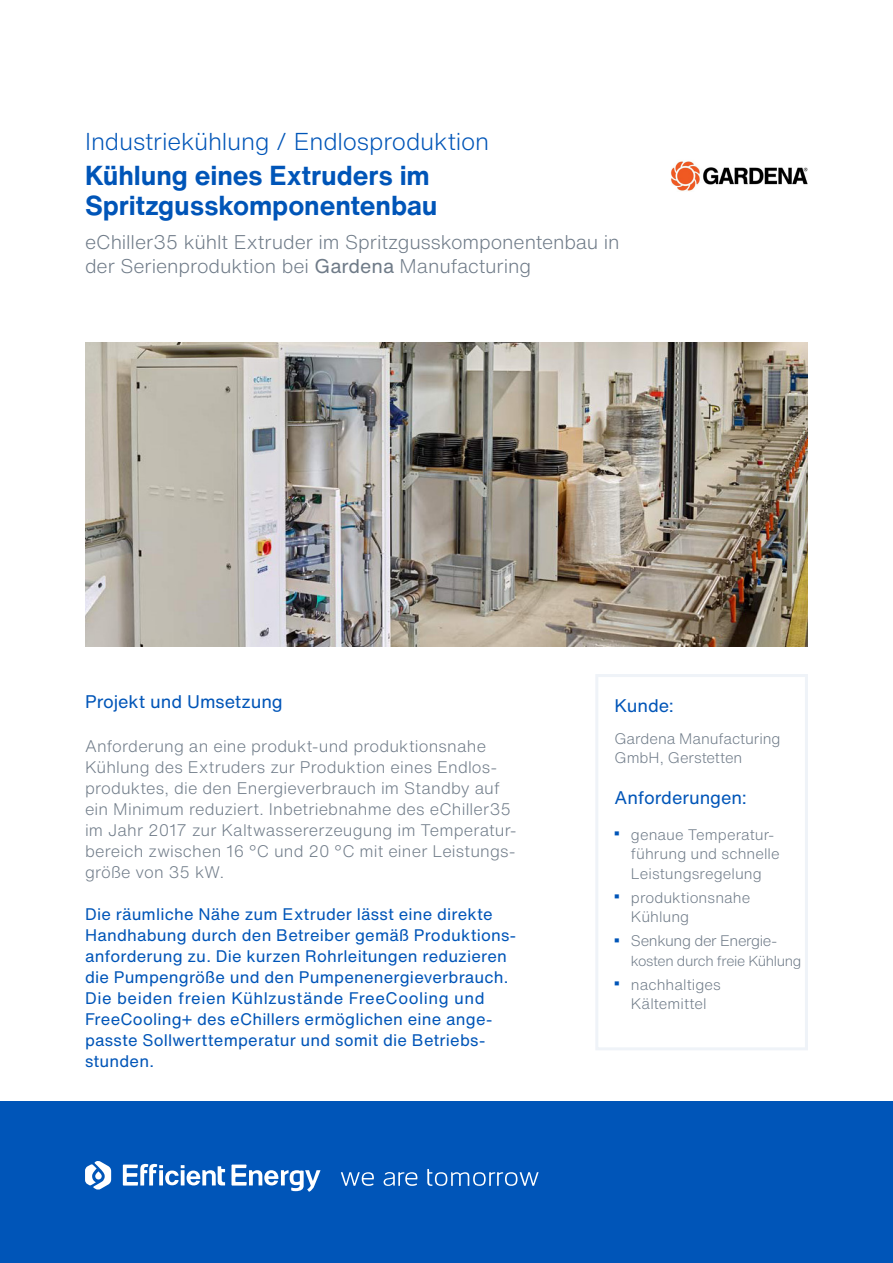
<style>
.page{position:relative;width:893px;height:1263px;background:#fff}
.page>*{position:absolute;margin:0;border:0;box-sizing:border-box;transform-origin:0 0}
.t1{font:700 27px/30px "Helvetica Now Text";letter-spacing:-.005em;color:#0055b8}
.t2{font:300 24px "Helvetica Now Text";letter-spacing:-.005em;color:#0055b8}
.t3{font:300 19.5px/24px "Helvetica Now Text";letter-spacing:-.005em;color:#6f7b88}
.t4{font:18px "Helvetica Now Text";letter-spacing:-.005em;color:#0055b8}
.t5{font:16.5px/21px "Helvetica Now Text";letter-spacing:.01em;color:#0055b8}
.t6{font:300 16.5px/21px "Helvetica Now Text";letter-spacing:.01em;color:#6f7b88}
.t7{font:300 15px/19.5px "Helvetica Now Text";color:#6f7b88}
.t8{font:300 15px "Helvetica Now Text";letter-spacing:-.025em;color:#6f7b88}
.t9{font:300 14.25px "Helvetica Now Text";letter-spacing:-.025em;color:#6f7b88}
.s1{font-weight:400}
</style>
<div class="page">
<img style="left:85px;top:342px;width:723px;height:304px">
<img style="left:671px;top:161px;width:137px;height:30px">
<div style="left:595px;top:674px;width:213px;height:376px;border:3px solid #eff3f8"></div>
<div style="left:0;top:1101px;width:893px;height:162px;background:#0055b8"></div>
<svg style="left:341px;top:1172px;width:33px;height:14px"></svg>
<svg style="left:427px;top:1169px;width:112px;height:17px"></svg>
<svg style="left:384px;top:1172px;width:34px;height:14px"></svg>
<svg style="left:123px;top:1164px;width:102px;height:21px"></svg>
<svg style="left:232px;top:1164px;width:88px;height:28px"></svg>
<svg style="left:85px;top:1161px;width:26px;height:29px"></svg>
<h2 class="t2" style="left:85px;top:123px;width:406px">Industriekühlung / Endlosproduktion</h2>
<h1 class="t1" style="left:85px;top:159px;width:354px">Kühlung eines Extruders im<br>Spritzgusskomponentenbau</h1>
<p class="t3" style="left:85px;top:229px;width:536px">eChiller35 kühlt Extruder im Spritzgusskomponentenbau in der Serienproduktion bei <span class="s1">Gardena</span> Manufacturing</p>
<p class="t4" style="left:85px;top:688px;width:199px">Projekt und Umsetzung</p>
<p class="t6" style="left:85px;top:735px;width:433px">Anforderung an eine produkt-und produktionsnahe Kühlung des Extruders zur Produktion eines Endlos&shy;produktes, die den Energieverbrauch im Standby auf ein Minimum reduziert. Inbetriebnahme des eChiller35 im Jahr 2017 zur Kaltwassererzeugung im Temperatur&shy;bereich zwischen 16 °C und 20 °C mit einer Leistungs&shy;größe von 35 kW.</p>
<p class="t5" style="left:85px;top:903px;width:433px">Die räumliche Nähe zum Extruder lässt eine direkte Handhabung durch den Betreiber gemäß Produktions&shy;anforderung zu. Die kurzen Rohrleitungen reduzieren die Pumpengröße und den Pumpenenergieverbrauch.<br>Die beiden freien Kühlzustände FreeCooling und FreeCooling+ des eChillers ermöglichen eine ange&shy;passte Sollwerttemperatur und somit die Betriebs&shy;stunden.</p>
<p class="t4" style="left:614px;top:692px;width:61px">Kunde:</p>
<p class="t7" style="left:614px;top:728px;width:168px">Gardena Manufacturing<br>GmbH, Gerstetten</p>
<p class="t4" style="left:614px;top:784px;width:134px">Anforderungen:</p>
<p class="t7" style="left:631px;top:824px;width:150px;text-indent:-17px"><sup>■</sup> genaue Temperatur&shy;führung und schnelle<br>Leistungsregelung</p>
<p class="t7" style="left:631px;top:887px;width:121px;text-indent:-17px"><sup>■</sup> produktionsnahe<br>Kühlung</p>
<p class="t8" style="left:614px;top:929px;width:164px"><sup>■</sup> Senkung der Energie-</p>
<p class="t9" style="left:631px;top:950px;width:172px">kosten durch freie Kühlung</p>
<p class="t7" style="left:614px;top:974px;width:108px;text-align:center"><sup>■</sup> nachhaltiges<br>Kältemittel</p>
</div>
